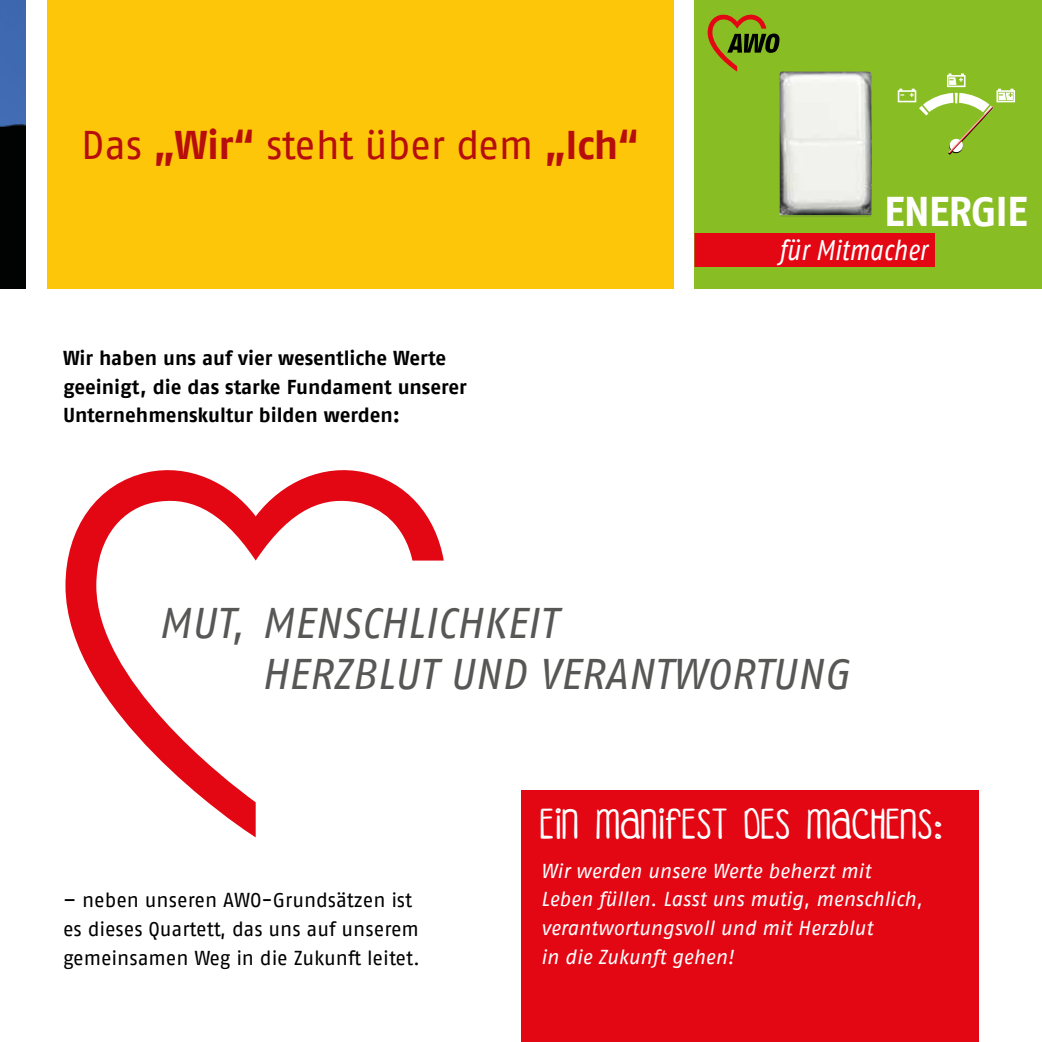
<style>
.page{position:relative;width:1042px;height:1042px;background:#fff}
.page>*{position:absolute;margin:0;border:0;box-sizing:border-box;transform-origin:0 0}
.t1{font:italic 42.88px/51.4px "AWO Fago Office";color:#575756}
.t2{font:700 41.48px "AWO Fago Office";letter-spacing:-.025em;color:#fff}
.t3{font:40.07px "AWO Fago Office";letter-spacing:-.01em;color:#b70e0d}
.t4{font:italic 28.35px "AWO Fago Cond";letter-spacing:.005em;color:#fff}
.t5{font:28px "DJB Coffee Shoppe Espresso";color:#fff}
.t6{font:italic 20.12px/28.9px "AWO Fago Office";letter-spacing:-.005em;color:#fff}
.t7{font:700 20.12px/28.9px "AWO Fago Office";color:#000}
.t8{font:20.12px/28.9px "AWO Fago Office";letter-spacing:-.005em;color:#000}
.s1{font-weight:700}
</style>
<div class="page">
<div style="left:694px;top:0;width:348px;height:289px;background:#89bd24"></div>
<div style="left:521px;top:791px;width:458px;height:251px;background:#e30613"></div>
<svg style="left:65px;top:470px;width:379px;height:367px"></svg>
<img style="left:0;top:0;width:26px;height:289px">
<div style="left:47px;top:0;width:627px;height:289px;background:#fdc608"></div>
<div style="left:694px;top:234px;width:241px;height:33px;background:#e30613"></div>
<svg style="left:898px;top:73px;width:117px;height:82px"></svg>
<svg style="left:707px;top:14px;width:165px;height:201px"></svg>
<img style="left:779px;top:72px;width:92px;height:143px">
<h3 class="t3" style="left:81px;top:123px;width:560px">Das <span class="s1">„Wir“</span> steht über dem <span class="s1">„Ich“</span></h3>
<p class="t7" style="left:63px;top:343px;width:405px">Wir haben uns auf vier wesentliche Werte geeinigt, die das starke Fundament unserer<br>Unternehmenskultur bilden werden:</p>
<h2 class="t2" style="left:884px;top:188px;width:145px">ENERGIE</h2>
<h3 class="t4" style="left:779px;top:232px;width:149px">für Mitmacher</h3>
<h1 class="t1" style="left:261px;top:597px;width:590px;text-indent:-103px">MUT, MENSCHLICHKEIT<br>HERZBLUT UND VERANTWORTUNG</h1>
<p class="t8" style="left:63px;top:885px;width:358px">– neben unseren AWO-Grundsätzen ist es dieses Quartett, das uns auf unserem gemeinsamen Weg in die Zukunft leitet.</p>
<h3 class="t5" style="left:541px;top:812px;width:402px">EIN MANIFEST DES MACHENS:</h3>
<p class="t6" style="left:541px;top:856px;width:383px">Wir werden unsere Werte beherzt mit Leben füllen. Lasst uns mutig, menschlich, verantwortungsvoll und mit Herzblut<br>in die Zukunft gehen!</p>
</div>
